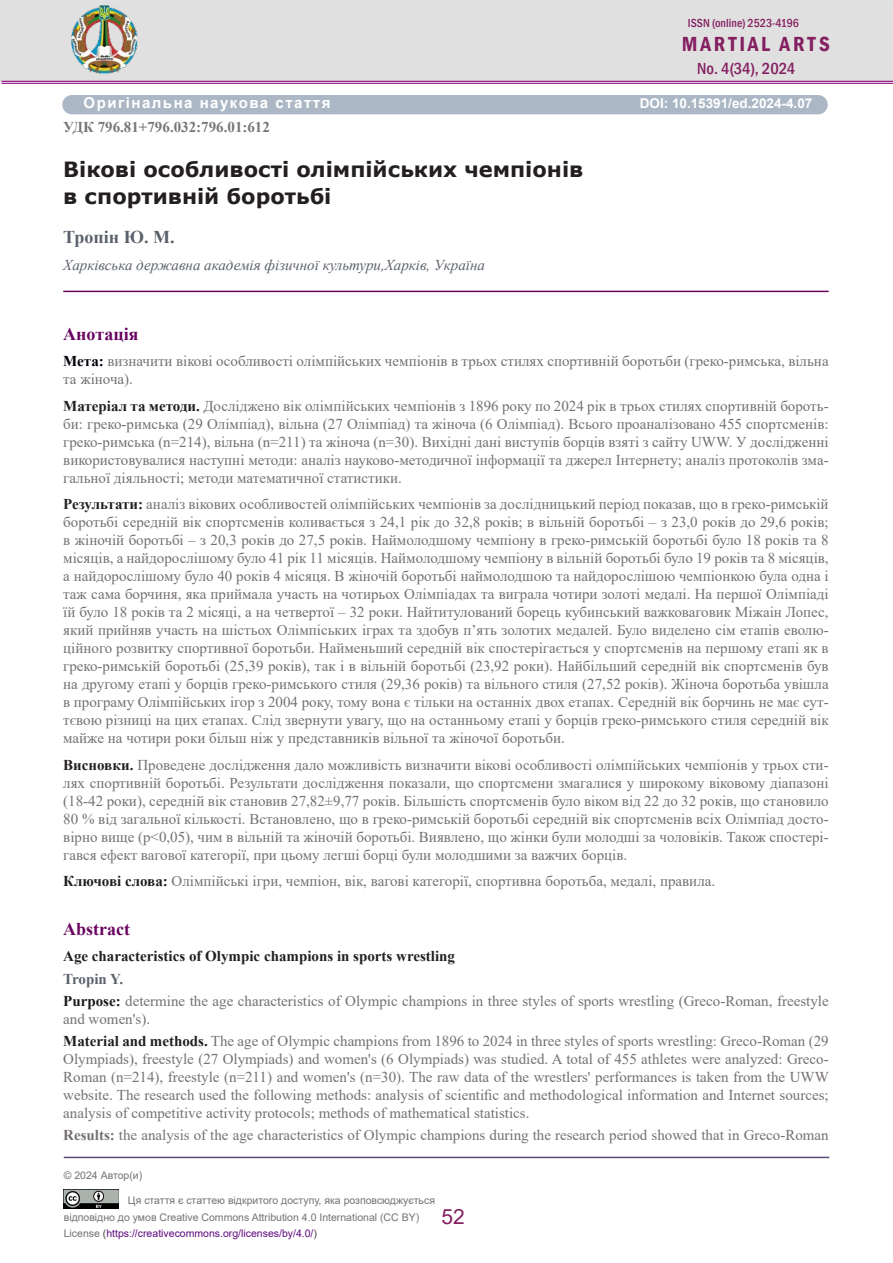
<style>
.page{position:relative;width:893px;height:1263px;background:#fff}
.page>*{position:absolute;margin:0;border:0;box-sizing:border-box;transform-origin:0 0}
.xfmc1{font:700 21px "Verdana";color:#231f20}
.t1{font:600 condensed 21px "Franklin Gothic";letter-spacing:.13em;color:#841f61}
.t2{font:21px "Arial";color:#841f61}
.Обычный{font:700 18px "Times New Roman";color:#690560}
.Обычный-2{font:700 18px "Times New Roman";color:#5b616b}
.t3{font:500 condensed 16.5px "Franklin Gothic";color:#841f61}
.Обычный-3{font:15px/18px "Times New Roman";color:#767171;text-align:justify}
.Обычный-4{font:italic 15px "Times New Roman";color:#5b616b}
.Обычный-5{font:700 15px "Times New Roman";color:#231f20}
.xfmc1-2{font:700 15px "Times New Roman";color:#777}
.t4{font:700 15px "Arial";letter-spacing:.1em;color:#fff}
.Обычный-6{font:700 15px "Times New Roman";color:#5b616b}
.t5{font:700 13.5px "Arial";color:#fff}
.t6{font:500 condensed 12px "Franklin Gothic";color:#841f61}
.t7{font:10.5px/16.5px "Arial";color:#767171}
.s1{font-weight:700;color:#00000a}
.s2{font-weight:700;color:#231f20}
.s3{font-weight:700;color:#1c1b1b}
.s4{font-weight:700}
.s5{color:#434343}
.s6{color:#5f0b7e}
</style>
<div class="page">
<div style="left:0;top:0;width:893px;height:82px;background:#e0e0e0;border:2px solid #e1e2e4"></div>
<hr style="left:2px;top:81px;width:891px;height:1px;background:#9c248b">
<hr style="left:2px;top:83px;width:891px;height:1px;background:#9c248b">
<img style="left:71px;top:5px;width:67px;height:69px">
<hr style="left:63px;top:291px;width:766px;height:1px;background:#690560">
<hr style="left:64px;top:1157px;width:765px;height:1px;background:#5f4a76">
<div style="left:62px;top:94px;width:766px;height:21px;background:#abb7c5;border-radius:10px"></div>
<div style="left:61px;top:94px;width:768px;height:22px;border:2px solid #fff;border-radius:10px"></div>
<img style="left:63px;top:1189px;width:55px;height:20px">
<p class="t6" style="left:688px;top:15px;width:113px">ISSN (online) 2523-4196</p>
<h1 class="t1" style="left:682px;top:30px;width:149px">МARTIAL ARTS</h1>
<p class="t3" style="left:697px;top:58px;width:99px">No. 4(34), 2024</p>
<p class="t4" style="left:84px;top:92px;width:248px">Оригінальна наукова стаття</p>
<p class="t5" style="left:640px;top:94px;width:174px">DOI: 10.15391/ed.2024-4.07</p>
<p class="xfmc1-2" style="left:63px;top:116px;width:208px">УДК 796.81+796.032:796.01:612</p>
<p class="xfmc1" style="left:63px;top:154px;width:522px">Вікові особливості олімпійських чемпіонів</p>
<p class="xfmc1" style="left:63px;top:181px;width:270px">в спортивній боротьбі</p>
<p class="Обычный-2" style="left:63px;top:224px;width:113px">Тропін Ю. М.</p>
<p class="Обычный-4" style="left:63px;top:255px;width:423px">Харківська державна академія фізичної культури,Харків, Україна</p>
<p class="Обычный" style="left:63px;top:321px;width:77px">Анотація</p>
<p class="Обычный-3" style="left:63px;top:352px;width:767px"><span class="s1">Мета:</span> визначити вікові особливості олімпійських чемпіонів в трьох стилях спортивній боротьби (греко-римська, вільна та жіноча).</p>
<p class="Обычный-3" style="left:63px;top:396px;width:767px"><span class="s2">Матеріал та методи.</span> Досліджено вік олімпійських чемпіонів з 1896 року по 2024 рік в трьох стилях спортивній бороть&shy;би: греко-римська (29 Олімпіад), вільна (27 Олімпіад) та жіноча (6 Олімпіад). Всього проаналізовано 455 спортсменів: греко-римська (n=214), вільна (n=211) та жіноча (n=30). Вихідні дані виступів борців взяті з сайту UWW. У дослідженні використовувалися наступні методи: аналіз науково-методичної інформації та джерел Інтернету; аналіз протоколів зма&shy;гальної діяльності; методи математичної статистики.</p>
<p class="Обычный-3" style="left:63px;top:495px;width:767px"><span class="s2">Результати:</span> аналіз вікових особливостей олімпійських чемпіонів за дослідницький період показав, що в греко-римській боротьбі середній вік спортсменів коливається з 24,1 рік до 32,8 років; в вільній боротьбі – з 23,0 років до 29,6 років; в жіночій боротьбі – з 20,3 років до 27,5 років. Наймолодшому чемпіону в греко-римській боротьбі було 18 років та 8 місяців, а найдорослішому було 41 рік 11 місяців. Наймолодшому чемпіону в вільній боротьбі було 19 років та 8 місяців, а найдорослішому було 40 років 4 місяця. В жіночій боротьбі наймолодшою та найдорослішою чемпіонкою була одна і таж сама борчиня, яка приймала участь на чотирьох Олімпіадах та виграла чотири золоті медалі. На першої Олімпіаді їй було 18 років та 2 місяці, а на четвертої – 32 роки. Найтитулований борець кубинський важковаговик Міжаін Лопес, який прийняв участь на шістьох Олімпіських іграх та здобув п’ять золотих медалей. Було виделено сім етапів еволю&shy;ційного розвитку спортивної боротьби. Найменьший середній вік спостерігається у спортсменів на першому етапі як в греко-римській боротьбі (25,39 років), так і в вільній боротьбі (23,92 роки). Найбільший середній вік спортсменів був на другому етапі у борців греко-римського стиля (29,36 років) та вільного стиля (27,52 років). Жіноча боротьба увішла в програму Олімпійських ігор з 2004 року, тому вона є тільки на останніх двох етапах. Середній вік борчинь не має сут&shy;тєвою різниці на цих етапах. Слід звернути увагу, що на останньому етапі у борців греко-римського стиля середній вік майже на чотири роки більш ніж у представників вільної та жіночої боротьби.</p>
<p class="Обычный-3" style="left:63px;top:755px;width:767px"><span class="s2">Висновки.</span> Проведене дослідження дало можливість визначити вікові особливості олімпійських чемпіонів у трьох сти&shy;лях спортивній боротьбі. Результати дослідження показали, що спортсмени змагалися у широкому віковому діапазоні (18-42 роки), середній вік становив 27,82±9,77 років. Більшість спортсменів було віком від 22 до 32 років, що становило 80 % від загальної кількості. Встановлено, що в греко-римській боротьбі середній вік спортсменів всіх Олімпіад досто&shy;вірно вище (p&lt;0,05), чим в вільній та жіночій боротьбі. Виявлено, що жінки були молодші за чоловіків. Також спостері&shy;гався ефект вагової категорії, при цьому легші борці були молодшими за важчих борців.</p>
<p class="Обычный-3" style="left:63px;top:872px;width:653px"><span class="s2">Ключові слова:</span> Олімпійські ігри, чемпіон, вік, вагові категорії, спортивна боротьба, медалі, правила.</p>
<p class="Обычный" style="left:63px;top:916px;width:68px">Abstract</p>
<p class="Обычный-5" style="left:63px;top:945px;width:393px">Age characteristics of Olympic champions in sports wrestling</p>
<p class="Обычный-6" style="left:63px;top:968px;width:62px">Tropin Y.</p>
<p class="Обычный-3" style="left:63px;top:991px;width:767px"><span class="s3">Purpose:</span> determine the age characteristics of Olympic champions in three styles of sports wrestling (Greco-Roman, freestyle and women's).</p>
<p class="Обычный-3" style="left:63px;top:1031px;width:767px"><span class="s2">Material and methods.</span> The age of Olympic champions from 1896 to 2024 in three styles of sports wrestling: Greco-Roman (29<br>Olympiads), freestyle (27 Olympiads) and women's (6 Olympiads) was studied. A total of 455 athletes were analyzed: Greco-Roman (n=214), freestyle (n=211) and women's (n=30). The raw data of the wrestlers' performances is taken from the UWW website. The research used the following methods: analysis of scientific and methodological information and Internet sources; analysis of competitive activity protocols; methods of mathematical statistics.</p>
<p class="Обычный-3" style="left:63px;top:1126px;width:767px"><span class="s4">Results:</span> the analysis of the age characteristics of Olympic champions during the research period showed that in Greco-Roman</p>
<p class="t7" style="left:64px;top:1167px;width:80px">© 2024 Автор(и)</p>
<p class="t7" style="left:64px;top:1192px;width:373px;text-indent:64px">Ця стаття є статтею відкритого доступу, яка розповсюджується відповідно до умов Creative Commons Attribution 4.0 International (CC BY)<br>License <span class="s5">(</span><span class="s6">https://creativecommons.org/licenses/by/4.0/</span><span class="s5">)</span></p>
<h1 class="t2" style="left:442px;top:1202px;width:25px">52</h1>
</div>
